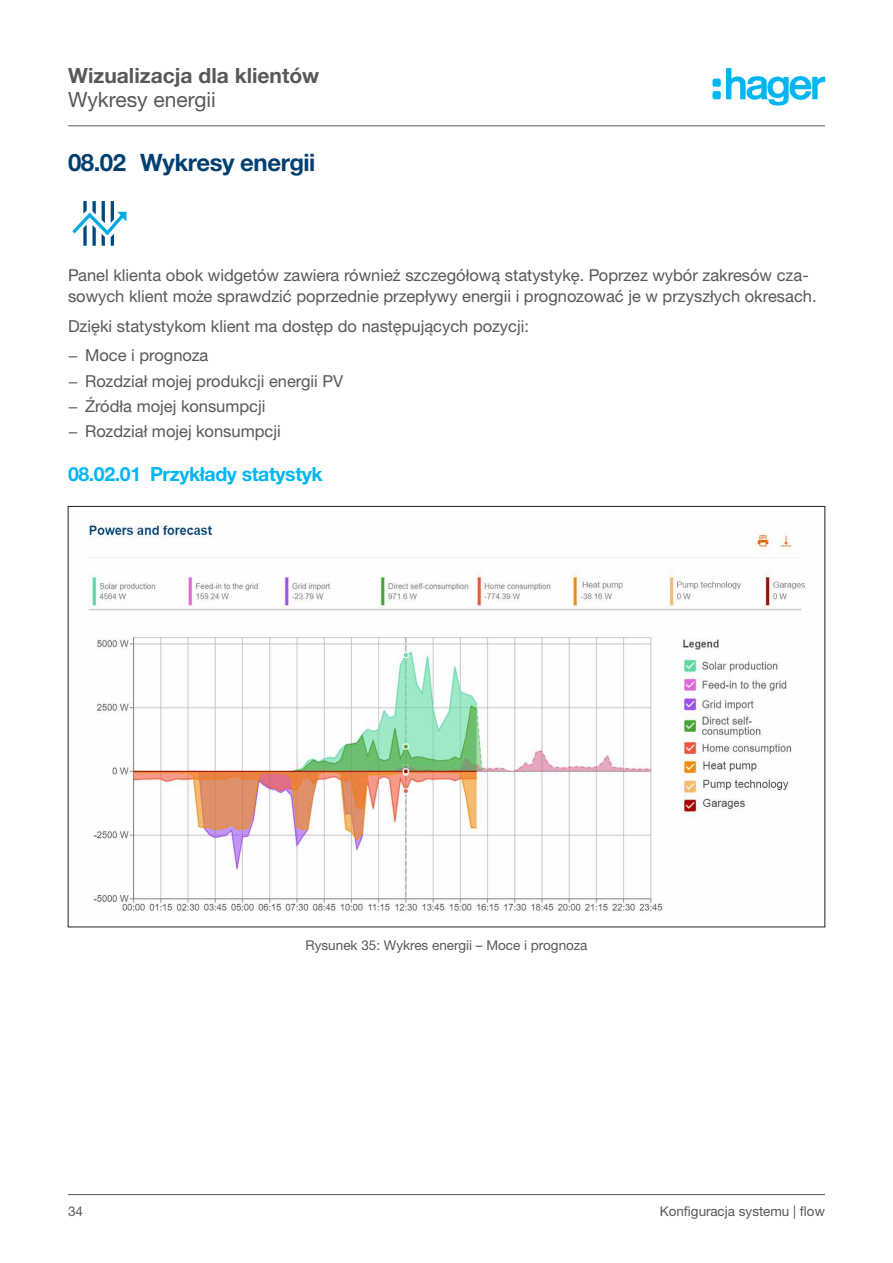
<style>
.page{position:relative;width:893px;height:1263px;background:#fff}
.page>*{position:absolute;margin:0;border:0;box-sizing:border-box;transform-origin:0 0}
.t1{font:700 24px "Helvetica Neue LTW1 G";letter-spacing:-.02em;color:#004071}
.t2{font:700 21px "Helvetica Neue LTW1 G";color:#57585a}
.t3{font:21px "Helvetica Neue LTW1 G";color:#57585a}
.t4{font:700 19.5px "Helvetica Neue LTW1 G";letter-spacing:-.02em;color:#00b6f0}
.copy-text{font:16.5px/21px "Helvetica Neue LTW1 G";color:#57585a}
.t5{font:13.5px "Helvetica Neue LTW1 G";color:#57585a}
</style>
<div class="page">
<hr style="left:68px;top:125px;width:757px;height:1px;background:#57585a">
<hr style="left:68px;top:1194px;width:757px;height:1px;background:#57585a">
<svg style="left:72px;top:201px;width:54px;height:45px"></svg>
<img style="left:88px;top:522px;width:720px;height:389px">
<svg style="left:713px;top:68px;width:112px;height:38px"></svg>
<p class="t2" style="left:68px;top:63px;width:253px">Wizualizacja dla klientów</p>
<p class="t3" style="left:68px;top:87px;width:149px">Wykresy energii</p>
<p class="t1" style="left:68px;top:148px;width:249px">08.02 Wykresy energii</p>
<p class="copy-text" style="left:68px;top:265px;width:750px">Panel klienta obok widgetów zawiera również szczegółową statystykę. Poprzez wybór zakresów cza&shy;sowych klient może sprawdzić poprzednie przepływy energii i prognozować je w przyszłych okresach.</p>
<p class="copy-text" style="left:68px;top:315px;width:462px">Dzięki statystykom klient ma dostęp do następujących pozycji:</p>
<p class="copy-text" style="left:68px;top:345px;width:142px">− Moce i prognoza</p>
<p class="copy-text" style="left:68px;top:370px;width:277px">− Rozdział mojej produkcji energii PV</p>
<p class="copy-text" style="left:68px;top:395px;width:199px">− Źródła mojej konsumpcji</p>
<p class="copy-text" style="left:68px;top:421px;width:214px">− Rozdział mojej konsumpcji</p>
<p class="t4" style="left:68px;top:462px;width:256px">08.02.01 Przykłady statystyk</p>
<p class="t5" style="left:306px;top:936px;width:283px">Rysunek 35: Wykres energii – Moce i prognoza</p>
<p class="t5" style="left:68px;top:1203px;width:17px">34</p>
<p class="t5" style="left:660px;top:1203px;width:167px">Konfiguracja systemu | flow</p>
</div>
